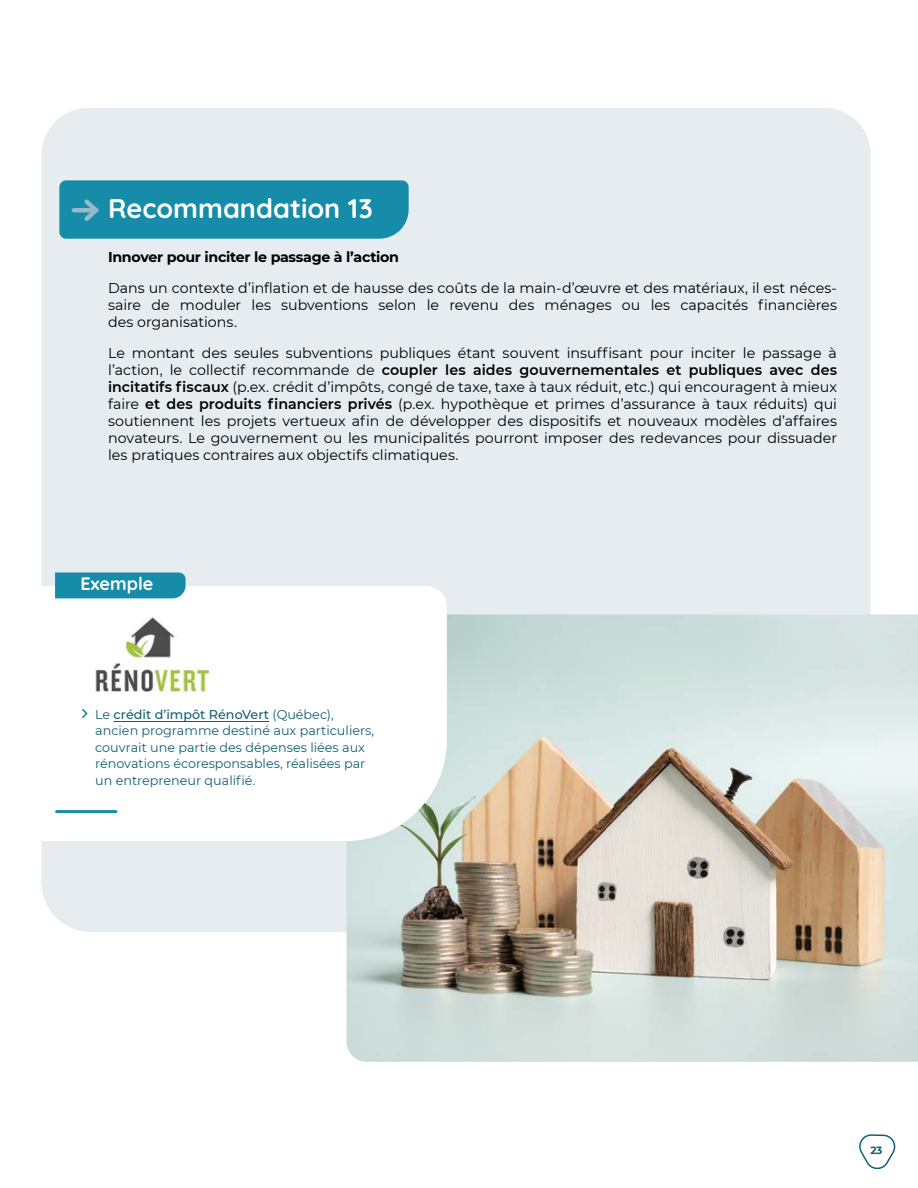
<style>
.page{position:relative;width:918px;height:1188px;background:#fff}
.page>*{position:absolute;margin:0;border:0;box-sizing:border-box;transform-origin:0 0}
.t1{font:700 27px "Quicksand";color:#fff}
.t2{font:700 18px "Quicksand";color:#fff}
.txt_courant{font:14.25px/17.1px "Montserrat";color:#000}
.ss-titre3_recomm{font:700 14.25px "Montserrat";letter-spacing:-.02em;color:#000}
.txt_exemples{font:12.75px/16.5px "Montserrat";color:#125f74}
.t3{font:700 10.5px "Montserrat";color:#125f74}
.s1{font-weight:600}
.s2{font-weight:500}
</style>
<div class="page">
<div style="left:41px;top:108px;width:830px;height:824px;background:#e6ecf0"></div>
<img style="left:346px;top:614px;width:572px;height:448px">
<div style="left:59px;top:180px;width:350px;height:59px;background:#168ca8"></div>
<svg style="left:41px;top:586px;width:406px;height:255px"></svg>
<div style="left:55px;top:572px;width:131px;height:26px;background:#168ca8"></div>
<hr style="left:114px;top:721px;width:155px;height:1px;background:#125f74">
<svg style="left:81px;top:707px;width:8px;height:13px"></svg>
<img style="left:93px;top:614px;width:122px;height:86px">
<svg style="left:859px;top:1134px;width:36px;height:36px"></svg>
<hr style="left:57px;top:810px;width:59px;height:3px;background:#168ca8">
<p class="t1" style="left:108px;top:188px;width:266px">Recommandation 13</p>
<p class="ss-titre3_recomm" style="left:108px;top:247px;width:293px">Innover pour inciter le passage à l’action</p>
<p class="txt_courant" style="left:108px;top:279px;width:731px">Dans un contexte d’inflation et de hausse des coûts de la main-d’œuvre et des matériaux, il est néces&shy;saire de moduler les subventions selon le revenu des ménages ou les capacités financières des organisations.</p>
<p class="txt_courant" style="left:108px;top:344px;width:731px;text-align:justify">Le montant des seules subventions publiques étant souvent insuffisant pour inciter le passage à l’action, le collectif recommande de <span class="s1">coupler les aides gouvernementales et publiques avec des incitatifs fiscaux</span> (p.ex. crédit d’impôts, congé de taxe, taxe à taux réduit, etc.) qui encouragent à mieux faire <span class="s1">et des produits financiers privés</span> (p.ex. hypothèque et primes d’assurance à taux réduits) qui soutiennent les projets vertueux afin de développer des dispositifs et nouveaux modèles d’affaires novateurs. Le gouvernement ou les municipalités pourront imposer des redevances pour dissuader les pratiques contraires aux objectifs climatiques.</p>
<p class="t2" style="left:81px;top:570px;width:74px">Exemple</p>
<p class="txt_exemples" style="left:95px;top:705px;width:280px">Le <span class="s2">crédit d’impôt RénoVert</span> (Québec), ancien programme destiné aux particuliers, couvrait une partie des dépenses liées aux rénovations écoresponsables, réalisées par un entrepreneur qualifié.</p>
<p class="t3" style="left:870px;top:1143px;width:14px">23</p>
</div>
